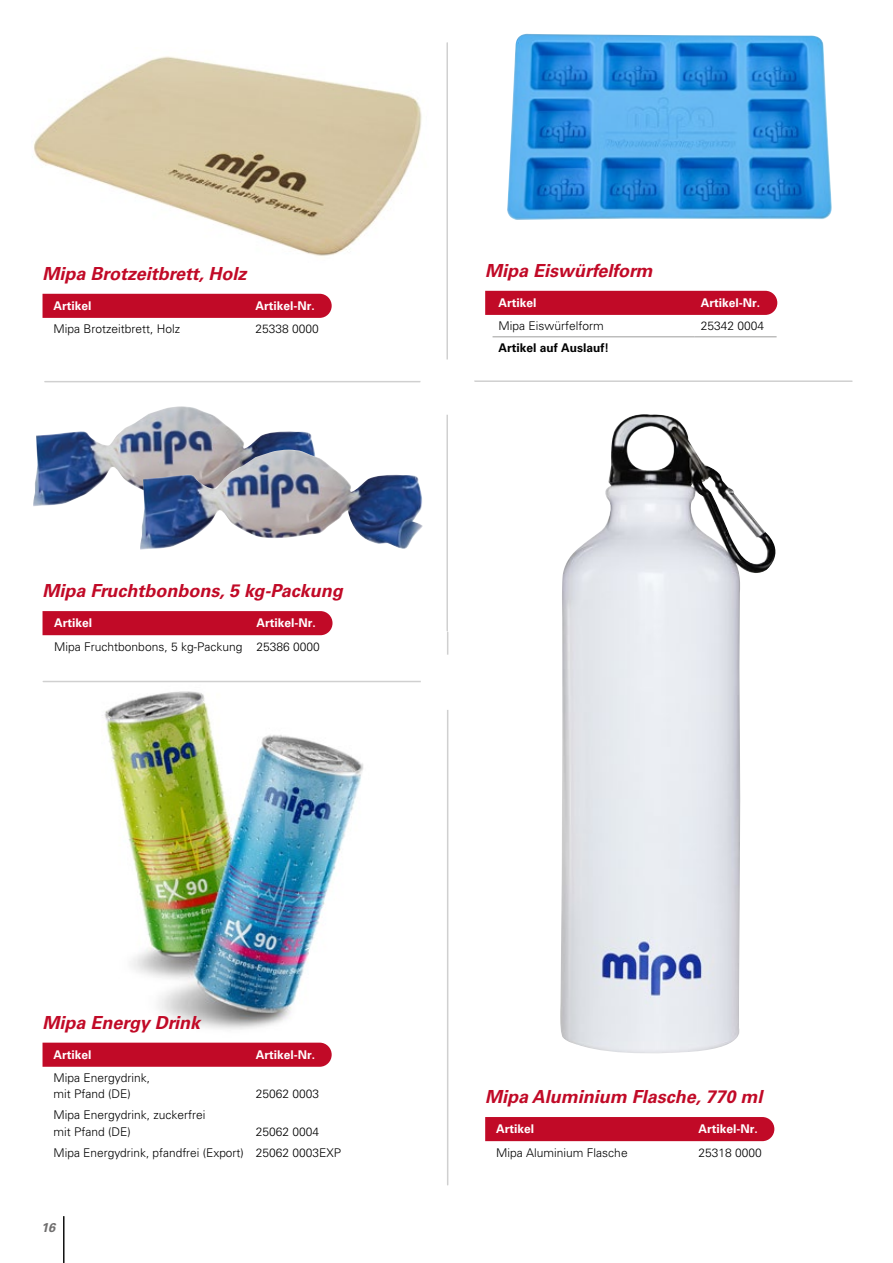
<style>
.page{position:relative;width:893px;height:1263px;background:#fff}
.page>*{position:absolute;margin:0;border:0;box-sizing:border-box;transform-origin:0 0}
.t1{font:italic 700 18px "Univers LT Pro 65";color:#c10a27}
.t2{font:italic 700 12.75px "Univers LT Pro 65";color:#706f6f}
.t3{font:300 12px/16.5px "Univers LT Pro 45";color:#000}
.t4{font:700 12px "Univers LT Pro 65";color:#fff}
.t5{font:700 12px "Univers LT Pro 65";color:#000}
</style>
<div class="page">
<hr style="left:63px;top:1216px;width:1px;height:47px;background:#000">
<img style="left:42px;top:680px;width:407px;height:362px">
<hr style="left:45px;top:381px;width:402px;height:1px;background:#d0d0d0">
<div style="left:43px;top:611px;width:290px;height:24px;background:#c10a27"></div>
<img style="left:33px;top:406px;width:282px;height:100px">
<img style="left:140px;top:450px;width:283px;height:100px">
<img style="left:33px;top:56px;width:389px;height:200px">
<div style="left:43px;top:294px;width:289px;height:24px;background:#c10a27"></div>
<hr style="left:447px;top:632px;width:1px;height:553px;background:#d0d0d0">
<div style="left:485px;top:1117px;width:289px;height:24px;background:#c10a27"></div>
<img style="left:560px;top:414px;width:216px;height:640px">
<hr style="left:446px;top:43px;width:2px;height:588px;background:#d0d0d0">
<div style="left:43px;top:1043px;width:289px;height:24px;background:#c10a27"></div>
<hr style="left:450px;top:380px;width:402px;height:2px;background:#d0d0d0">
<div style="left:420px;top:359px;width:55px;height:56px;background:#fff;border-radius:50%"></div>
<div style="left:485px;top:291px;width:292px;height:24px;background:#c10a27"></div>
<hr style="left:695px;top:337px;width:82px;height:1px;background:#9d9d9c">
<hr style="left:493px;top:337px;width:202px;height:1px;background:#9d9d9c">
<img style="left:507px;top:34px;width:325px;height:186px">
<hr style="left:43px;top:681px;width:403px;height:1px;background:#d0d0d0">
<div style="left:421px;top:655px;width:55px;height:55px;background:#fff;border-radius:50%"></div>
<h1 class="t1" style="left:43px;top:263px;width:205px">Mipa Brotzeitbrett, Holz</h1>
<p class="t4" style="left:53px;top:298px;width:40px">Artikel</p>
<p class="t4" style="left:256px;top:298px;width:61px">Artikel-Nr.</p>
<p class="t3" style="left:53px;top:321px;width:128px">Mipa Brotzeitbrett, Holz</p>
<p class="t3" style="left:256px;top:321px;width:65px">25338 0000</p>
<h1 class="t1" style="left:43px;top:580px;width:302px">Mipa Fruchtbonbons, 5 kg-Packung</h1>
<p class="t4" style="left:54px;top:616px;width:40px">Artikel</p>
<p class="t4" style="left:256px;top:616px;width:61px">Artikel-Nr.</p>
<p class="t3" style="left:54px;top:638px;width:267px">Mipa Fruchtbonbons, 5 kg-Packung 25386 0000</p>
<h1 class="t1" style="left:485px;top:260px;width:169px">Mipa Eiswürfelform</h1>
<p class="t4" style="left:499px;top:296px;width:40px">Artikel</p>
<p class="t4" style="left:701px;top:296px;width:61px">Artikel-Nr.</p>
<p class="t3" style="left:499px;top:318px;width:107px">Mipa Eiswürfelform</p>
<p class="t3" style="left:701px;top:318px;width:65px">25342 0004</p>
<p class="t5" style="left:499px;top:340px;width:112px">Artikel auf Auslauf!</p>
<h1 class="t1" style="left:43px;top:1012px;width:159px">Mipa Energy Drink</h1>
<p class="t4" style="left:54px;top:1047px;width:40px">Artikel</p>
<p class="t4" style="left:256px;top:1047px;width:61px">Artikel-Nr.</p>
<p class="t3" style="left:54px;top:1069px;width:98px">Mipa Energydrink, mit Pfand (DE)</p>
<p class="t3" style="left:256px;top:1086px;width:65px">25062 0003</p>
<p class="t3" style="left:54px;top:1106px;width:154px">Mipa Energydrink, zuckerfrei mit Pfand (DE)</p>
<p class="t3" style="left:54px;top:1121px;width:289px;line-height:21.1px;text-indent:202px">25062 0004<br>Mipa Energydrink, pfandfrei (Export) 25062 0003EXP</p>
<p class="t2" style="left:41px;top:1220px;width:16px">16</p>
<h1 class="t1" style="left:485px;top:1086px;width:279px">Mipa Aluminium Flasche, 770 ml</h1>
<p class="t4" style="left:496px;top:1122px;width:40px">Artikel</p>
<p class="t4" style="left:698px;top:1122px;width:61px">Artikel-Nr.</p>
<p class="t3" style="left:496px;top:1144px;width:133px">Mipa Aluminium Flasche</p>
<p class="t3" style="left:698px;top:1144px;width:65px">25318 0000</p>
</div>
